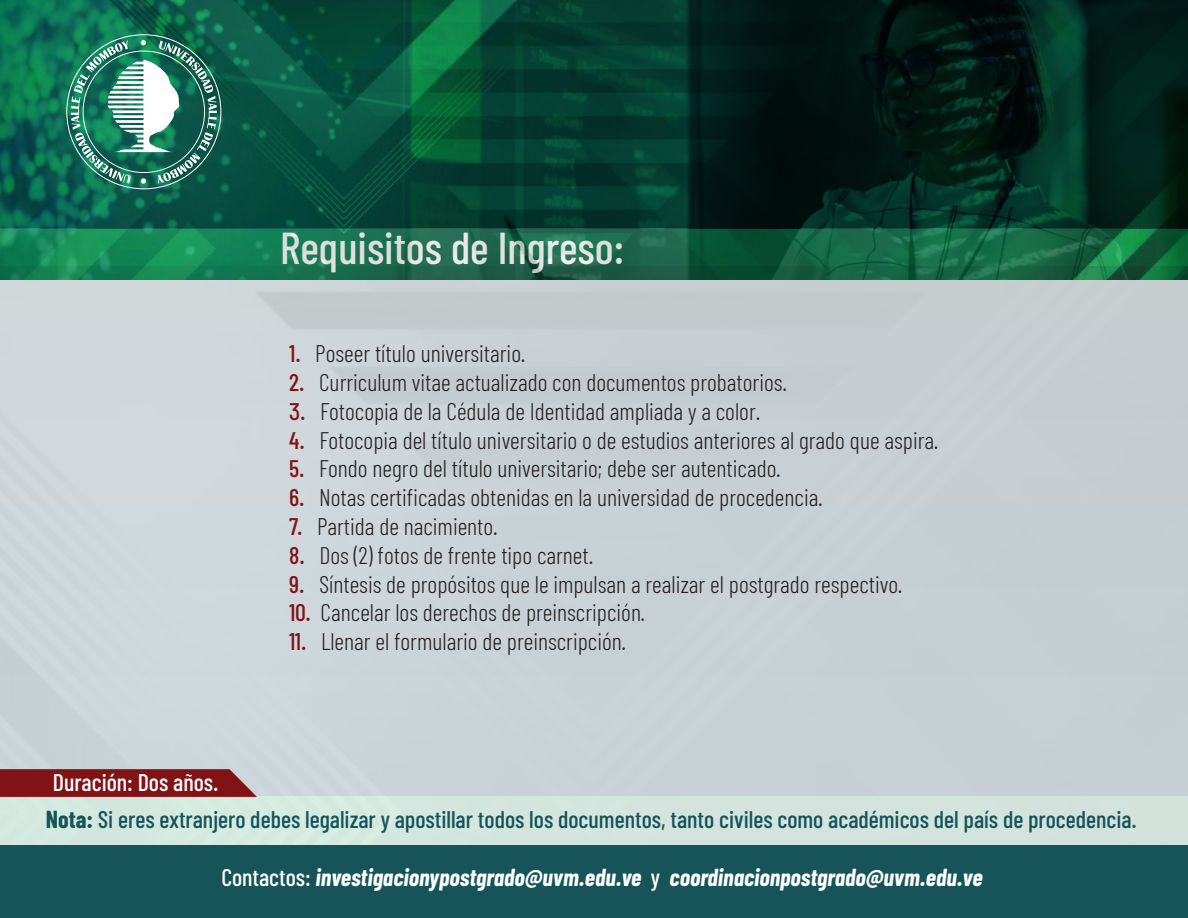
<style>
.page{position:relative;width:1188px;height:918px;background:#fff}
.page>*{position:absolute;margin:0;border:0;box-sizing:border-box;transform-origin:0 0}
.t1{font:500 44.55px "Barlow Condensed";color:#fff}
.t2{font:300 24px "Barlow Condensed";color:#231f20}
.t3{font:500 24px "Barlow Condensed";color:#16545a}
.t4{font:italic 700 24px "Barlow Condensed";color:#fff}
.t5{font:500 24px "Barlow Condensed";color:#fff}
.s1{font-weight:500;color:#811316}
.s2{font-weight:700}
.s3{font-weight:500;font-style:normal}
</style>
<div class="page">
<img style="left:0;top:279px;width:1188px;height:566px">
<div style="left:0;top:845px;width:1188px;height:73px;background:#16545a"></div>
<img style="left:0;top:0;width:1188px;height:279px">
<svg style="left:0;top:769px;width:257px;height:28px;background:#851f22"></svg>
<svg style="left:66px;top:34px;width:156px;height:156px"></svg>
<h1 class="t1" style="left:280px;top:220px;width:346px">Requisitos de Ingreso:</h1>
<p class="t5" style="left:53px;top:768px;width:167px">Duración: Dos años.</p>
<p class="t2" style="left:289px;top:339px;width:238px"><span class="s1">1.</span> Poseer título universitario.</p>
<p class="t2" style="left:289px;top:367px;width:500px"><span class="s1">2.</span> Curriculum vitae actualizado con documentos probatorios.</p>
<p class="t2" style="left:289px;top:396px;width:473px"><span class="s1">3.</span> Fotocopia de la Cédula de Identidad ampliada y a color.</p>
<p class="t2" style="left:289px;top:425px;width:651px"><span class="s1">4.</span> Fotocopia del título universitario o de estudios anteriores al grado que aspira.</p>
<p class="t2" style="left:289px;top:454px;width:493px"><span class="s1">5.</span> Fondo negro del título universitario; debe ser autenticado.</p>
<p class="t2" style="left:289px;top:483px;width:535px"><span class="s1">6.</span> Notas certificadas obtenidas en la universidad de procedencia.</p>
<p class="t2" style="left:289px;top:511px;width:210px"><span class="s1">7.</span> Partida de nacimiento.</p>
<p class="t2" style="left:289px;top:540px;width:306px"><span class="s1">8.</span> Dos (2) fotos de frente tipo carnet.</p>
<p class="t2" style="left:289px;top:569px;width:615px"><span class="s1">9.</span> Síntesis de propósitos que le impulsan a realizar el postgrado respectivo.</p>
<p class="t2" style="left:289px;top:598px;width:358px"><span class="s1">10.</span> Cancelar los derechos de preinscripción.</p>
<p class="t2" style="left:289px;top:627px;width:338px"><span class="s1">11.</span> Llenar el formulario de preinscripción.</p>
<p class="t3" style="left:46px;top:805px;width:1093px"><span class="s2">Nota:</span> Si eres extranjero debes legalizar y apostillar todos los documentos, tanto civiles como académicos del país de procedencia.</p>
<p class="t4" style="left:221px;top:862px;width:763px"><span class="s3">Contactos:</span> investigacionypostgrado@uvm.edu.ve <span class="s3">y</span> coordinacionpostgrado@uvm.edu.ve</p>
</div>
